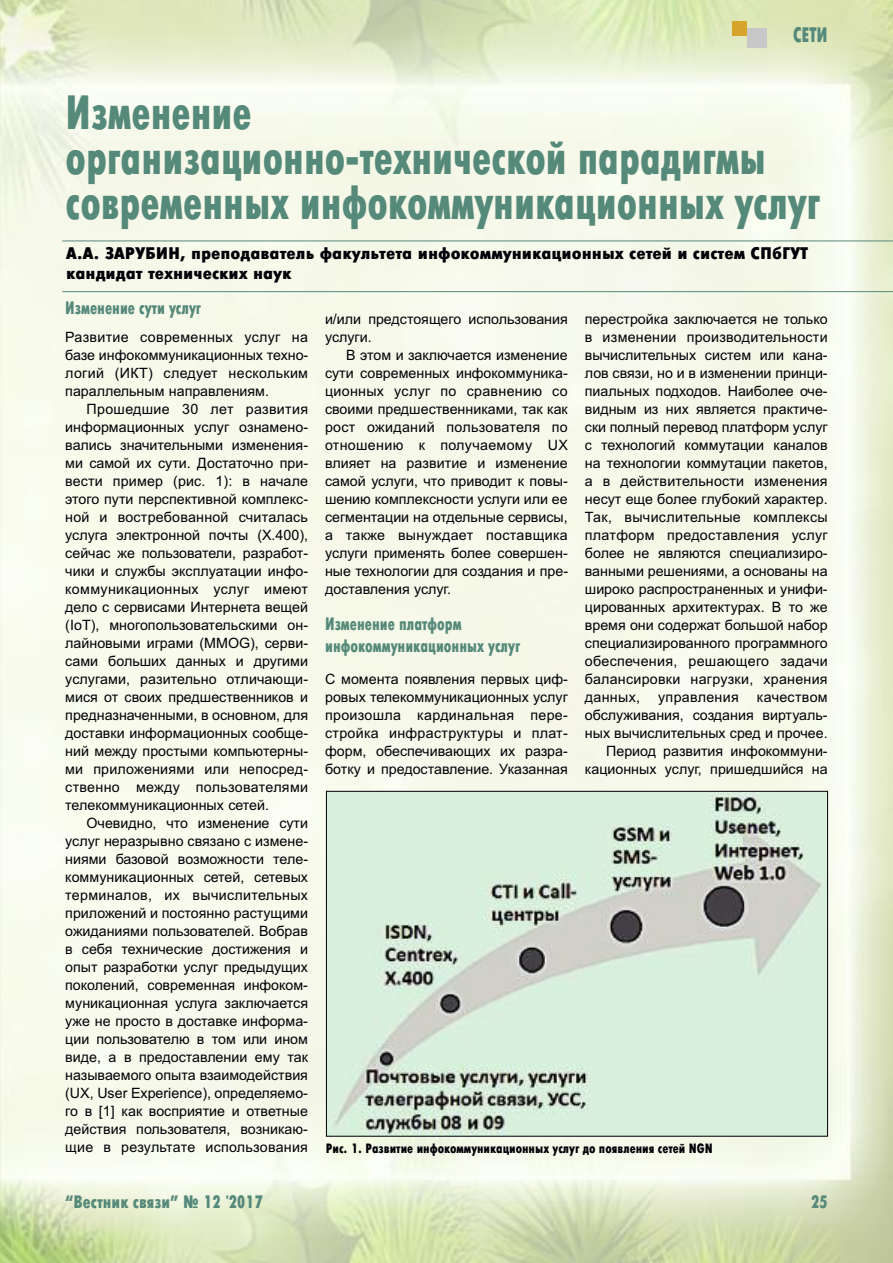
<style>
.page{position:relative;width:893px;height:1263px;background:#fff}
.page>*{position:absolute;margin:0;border:0;box-sizing:border-box;transform-origin:0 0}
.t1{font:48px/45px "Futura Futuris X Cond C";color:#55897a;scale:.9 1}
.t2{font:21px "Futura Futuris X Cond C";color:#55897a;scale:.9 1}
.t3{font:18px/21.6px "Futura Futuris X Cond C";color:#55897a;scale:.9 1}
.t4{font:18px "Futura Futuris X Cond C";color:#55897a}
.t5{font:16.8px/20.4px "Futura Futuris X Cond C";color:#000006;scale:1.25 1}
.t6{font:14.25px/18px "Arial";color:#000006;text-align:justify}
.t7{font:14.25px "Arial";letter-spacing:.02em;color:#000006}
.t8{font:13.5px "Futura Futuris X Cond C";color:#000006}
</style>
<div class="page">
<img style="left:0;top:0;width:893px;height:1263px">
<div style="left:733px;top:21px;width:14px;height:14px;background:#d6a42a"></div>
<div style="left:747px;top:28px;width:20px;height:20px;background:#c7c7c8"></div>
<hr style="left:62px;top:241px;width:831px;height:1px;background:#55897a">
<hr style="left:62px;top:291px;width:831px;height:1px;background:#55897a">
<img style="left:328px;top:793px;width:498px;height:341px">
<h2 class="t2" style="left:793px;top:22px;width:40px">СЕТИ</h2>
<h1 class="t1" style="left:66px;top:90px;width:840px">Изменение<br>организационно-технической парадигмы современных инфокоммуникационных услуг</h1>
<p class="t5" style="left:66px;top:243px;width:595px">А.А. ЗАРУБИН, преподаватель факультета инфокоммуникационных сетей и систем СПбГУТ кандидат технических наук</p>
<p class="t3" style="left:65px;top:297px;width:152px">Изменение сути услуг</p>
<p class="t6" style="left:65px;top:328px;width:245px">Развитие современных услуг на базе инфокоммуникационных техно&shy;логий (ИКТ) следует нескольким параллельным направлениям.</p>
<p class="t6" style="left:65px;top:400px;width:244px;text-indent:21px">Прошедшие 30 лет развития информационных услуг ознамено&shy;вались значительными изменения&shy;ми самой их сути. Достаточно при&shy;вести пример (рис. 1): в начале этого пути перспективной комплекс&shy;ной и востребованной считалась услуга электронной почты (X.400), сейчас же пользователи, разработ&shy;чики и службы эксплуатации инфо&shy;коммуникационных услуг имеют дело с сервисами Интернета вещей (IoT), многопользовательскими он&shy;лайновыми играми (MMOG), серви&shy;сами больших данных и другими услугами, разительно отличающи&shy;мися от своих предшественников и предназначенными, в основном, для доставки информационных сообще&shy;ний между простыми компьютерны&shy;ми приложениями или непосред&shy;ственно между пользователями телекоммуникационных сетей.</p>
<p class="t6" style="left:65px;top:814px;width:244px;text-indent:21px">Очевидно, что изменение сути услуг неразрывно связано с измене&shy;ниями базовой возможности теле&shy;коммуникационных сетей, сетевых терминалов, их вычислительных приложений и постоянно растущими ожиданиями пользователей. Вобрав в себя технические достижения и опыт разработки услуг предыдущих поколений, современная инфоком&shy;муникационная услуга заключается уже не просто в доставке информа&shy;ции пользователю в том или ином виде, а в предоставлении ему так называемого опыта взаимодействия (UX, User Experience), определяемо&shy;го в [1] как восприятие и ответные действия пользователя, возникаю&shy;щие в результате использования</p>
<p class="t6" style="left:325px;top:310px;width:244px">и/или предстоящего использования услуги.</p>
<p class="t6" style="left:325px;top:346px;width:245px;text-indent:21px">В этом и заключается изменение сути современных инфокоммуника&shy;ционных услуг по сравнению со своими предшественниками, так как рост ожиданий пользователя по отношению к получаемому UX влияет на развитие и изменение самой услуги, что приводит к повы&shy;шению комплексности услуги или ее сегментации на отдельные сервисы, а также вынуждает поставщика услуги применять более совершен&shy;ные технологии для создания и пре&shy;доставления услуг.</p>
<p class="t3" style="left:325px;top:613px;width:218px">Изменение платформ инфокоммуникационных услуг</p>
<p class="t6" style="left:325px;top:670px;width:244px">С момента появления первых циф&shy;ровых телекоммуникационных услуг произошла кардинальная пере&shy;стройка инфраструктуры и плат&shy;форм, обеспечивающих их разра&shy;ботку и предоставление. Указанная</p>
<p class="t6" style="left:585px;top:310px;width:244px">перестройка заключается не только в изменении производительности вычислительных систем или кана&shy;лов связи, но и в изменении принци&shy;пиальных подходов. Наиболее оче&shy;видным из них является практиче&shy;ски полный перевод платформ услуг с технологий коммутации каналов на технологии коммутации пакетов, а в действительности изменения несут еще более глубокий характер.<br>Так, вычислительные комплексы платформ предоставления услуг более не являются специализиро&shy;ванными решениями, а основаны на широко распространенных и унифи&shy;цированных архитектурах. В то же время они содержат большой набор специализированного программного обеспечения, решающего задачи балансировки нагрузки, хранения данных,</p>
<p class="t6" style="left:585px;top:688px;width:244px;text-align:right">качеством<br>обслуживания, создания виртуаль&shy;ных вычислительных сред и прочее.<br>Период развития инфокоммуни&shy;кационных услуг, пришедшийся на</p>
<p class="t7" style="left:658px;top:689px;width:82px">управления</p>
<p class="t8" style="left:326px;top:1141px;width:388px">Рис. 1. Развитие инфокоммуникационных услуг до появления сетей NGN</p>
<p class="t4" style="left:65px;top:1191px;width:199px">“Вестник связи” № 12 '2017</p>
<p class="t4" style="left:812px;top:1191px;width:18px">25</p>
</div>
